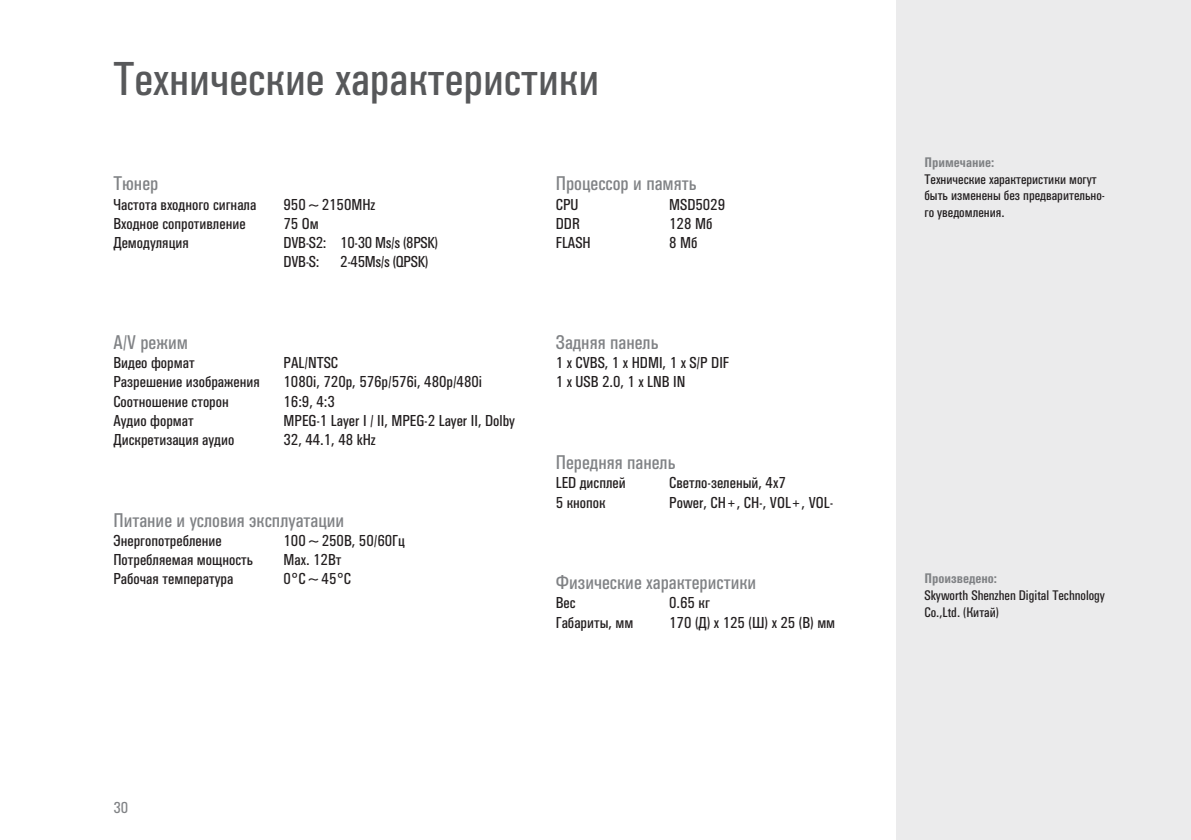
<style>
.page{position:relative;width:1191px;height:840px;background:#fff}
.page>*{position:absolute;margin:0;border:0;box-sizing:border-box;transform-origin:0 0}
.t1{font:48px "Univers Cond C";color:#57585a}
.t2{font:20px "Univers Cond C";color:#808285}
.t3{font:16px/19.2px "Univers Cond C";color:#231f20}
.t4{font:16px/19.2px "Univers Cond C";letter-spacing:-.02em;color:#231f20}
.t5{font:16px "Univers Cond C";color:#808285}
.t6{font:14px/16.8px "Univers Cond C";color:#231f20}
.t7{font:700 14px "Univers Cond C";color:#808285}
</style>
<div class="page">
<div style="left:896px;top:0;width:295px;height:839px;background:#ebebec"></div>
<h1 class="t1" style="left:113px;top:52px;width:487px">Технические характеристики</h1>
<p class="t2" style="left:113px;top:172px;width:46px">Тюнер</p>
<p class="t3" style="left:113px;top:195px;width:144px">Частота входного сигнала</p>
<p class="t3" style="left:283px;top:195px;width:93px">950~2150MHz</p>
<p class="t3" style="left:113px;top:214px;width:134px">Входное сопротивление</p>
<p class="t3" style="left:283px;top:214px;width:37px">75 Ом</p>
<p class="t3" style="left:113px;top:233px;width:77px">Демодуляция</p>
<p class="t4" style="left:283px;top:233px;width:156px">DVB-S2: 10-30 Ms/s (8PSK)<br>DVB-S:</p>
<p class="t4" style="left:340px;top:252px;width:90px">2-45Ms/s (QPSK)</p>
<p class="t2" style="left:113px;top:331px;width:76px">A/V режим</p>
<p class="t3" style="left:113px;top:353px;width:83px">Видео формат</p>
<p class="t3" style="left:283px;top:353px;width:56px">PAL/NTSC</p>
<p class="t3" style="left:113px;top:372px;width:148px">Разрешение изображения</p>
<p class="t3" style="left:283px;top:372px;width:200px">1080i, 720p, 576p/576i, 480p/480i</p>
<p class="t3" style="left:113px;top:391px;width:117px">Соотношение сторон</p>
<p class="t3" style="left:283px;top:391px;width:53px">16:9, 4:3</p>
<p class="t3" style="left:113px;top:411px;width:82px">Аудио формат</p>
<p class="t3" style="left:283px;top:411px;width:233px">MPEG-1 Layer I / II, MPEG-2 Layer II, Dolby</p>
<p class="t3" style="left:113px;top:430px;width:122px">Дискретизация аудио</p>
<p class="t3" style="left:283px;top:430px;width:94px">32, 44.1, 48 kHz</p>
<p class="t2" style="left:113px;top:508px;width:232px">Питание и условия эксплуатации</p>
<p class="t3" style="left:113px;top:531px;width:110px">Энергопотребление</p>
<p class="t3" style="left:283px;top:531px;width:123px">100~250В, 50/60Гц</p>
<p class="t3" style="left:113px;top:550px;width:141px">Потребляемая мощность</p>
<p class="t3" style="left:283px;top:550px;width:59px">Max. 12Вт</p>
<p class="t3" style="left:113px;top:569px;width:121px">Рабочая температура</p>
<p class="t3" style="left:283px;top:569px;width:69px">0°C~45°C</p>
<p class="t2" style="left:556px;top:172px;width:142px">Процессор и память</p>
<p class="t3" style="left:556px;top:195px;width:24px">CPU</p>
<p class="t3" style="left:669px;top:195px;width:57px">MSD5029</p>
<p class="t3" style="left:556px;top:214px;width:25px">DDR</p>
<p class="t3" style="left:669px;top:214px;width:45px">128 Мб</p>
<p class="t3" style="left:556px;top:233px;width:36px">FLASH</p>
<p class="t3" style="left:669px;top:233px;width:30px">8 Мб</p>
<p class="t2" style="left:556px;top:331px;width:104px">Задняя панель</p>
<p class="t3" style="left:556px;top:353px;width:175px">1 x CVBS, 1 x HDMI, 1 x S/P DIF<br>1 x USB 2.0, 1 x LNB IN</p>
<p class="t2" style="left:556px;top:451px;width:121px">Передняя панель</p>
<p class="t3" style="left:556px;top:473px;width:71px">LED дисплей</p>
<p class="t3" style="left:669px;top:473px;width:118px">Светло-зеленый, 4x7</p>
<p class="t3" style="left:556px;top:492px;width:51px">5 кнопок</p>
<p class="t3" style="left:669px;top:492px;width:165px">Power, CH+, CH-, VOL+, VOL-</p>
<p class="t2" style="left:556px;top:571px;width:202px">Физические характеристики</p>
<p class="t3" style="left:556px;top:593px;width:21px">Вес</p>
<p class="t3" style="left:669px;top:593px;width:42px">0.65 кг</p>
<p class="t3" style="left:556px;top:612px;width:79px">Габариты, мм</p>
<p class="t3" style="left:669px;top:612px;width:167px">170 (Д) x 125 (Ш) x 25 (В) мм</p>
<p class="t5" style="left:113px;top:798px;width:16px">30</p>
<p class="t7" style="left:924px;top:154px;width:71px">Примечание:</p>
<p class="t6" style="left:924px;top:171px;width:182px">Технические характеристики могут быть изменены без предварительно&shy;го уведомления.</p>
<p class="t7" style="left:924px;top:570px;width:74px">Произведено:</p>
<p class="t6" style="left:924px;top:587px;width:182px">Skyworth Shenzhen Digital Technology<br>Co.,Ltd. (Китай)</p>
</div>
